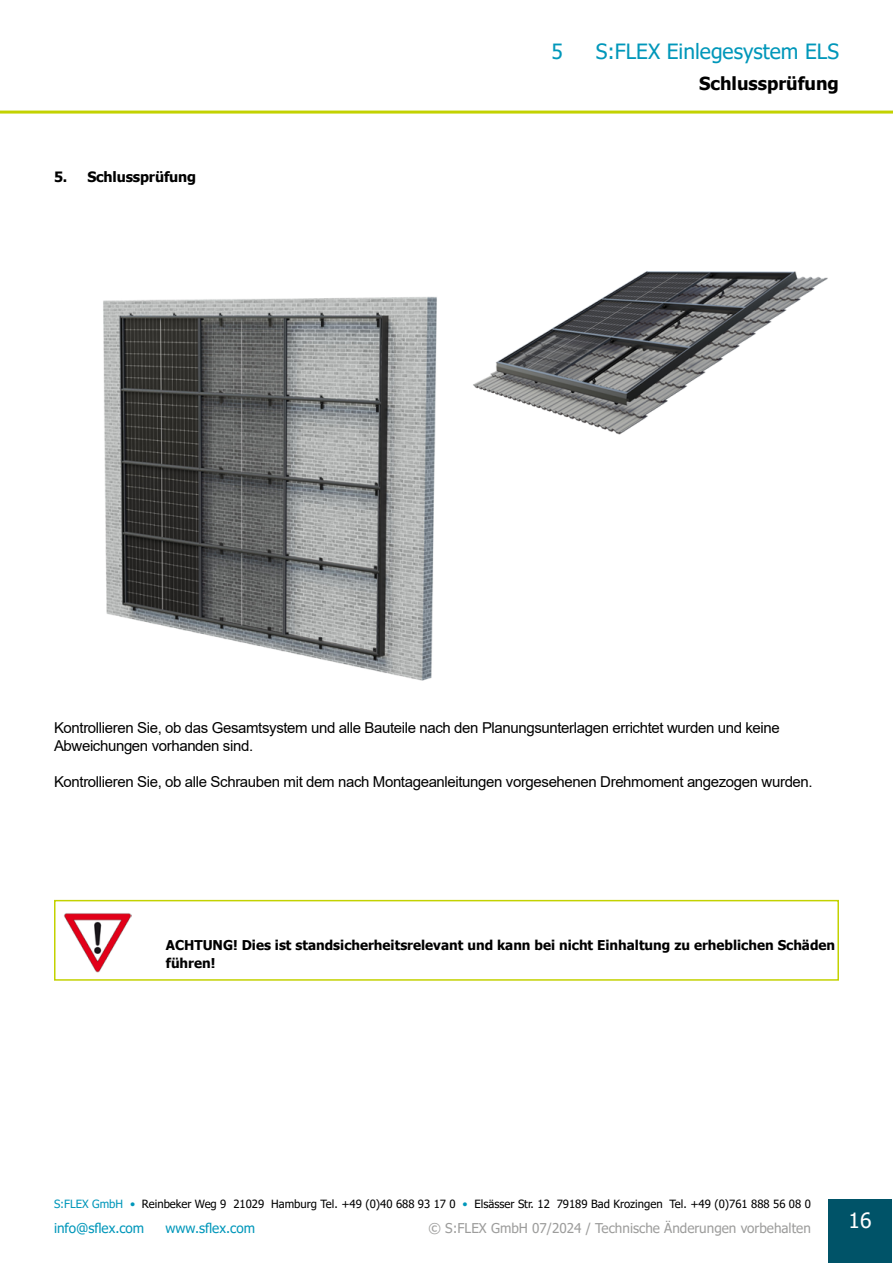
<style>
.page{position:relative;width:893px;height:1263px;background:#fff}
.page>*{position:absolute;margin:0;border:0;box-sizing:border-box;transform-origin:0 0}
.t1{font:21px "Tahoma";color:#0097ba}
.t2{font:21px "Tahoma";color:#fff}
.t3{font:700 18px "Tahoma";color:#000}
.t4{font:15px/18px "Arial";letter-spacing:-.025em;color:#000}
.t5{font:700 14.25px "Tahoma";letter-spacing:-.01em;color:#000}
.t6{font:700 13.5px/18px "Tahoma";color:#000}
.t7{font:13.5px "Tahoma";color:#9d9d9c}
.t8{font:13.5px "Tahoma";color:#0097ba}
.t9{font:11.4px "Tahoma";color:#000}
.s1{color:#0097ba}
</style>
<div class="page">
<hr style="left:0;top:111px;width:893px;height:3px;background:#c3d200">
<div style="left:828px;top:1199px;width:64px;height:64px;background:#005368"></div>
<img style="left:103px;top:296px;width:334px;height:385px">
<img style="left:473px;top:271px;width:355px;height:164px">
<div style="left:54px;top:900px;width:785px;height:81px;border:2px solid #c3d200"></div>
<img style="left:64px;top:913px;width:68px;height:59px">
<p class="t5" style="left:54px;top:166px;width:144px">5. Schlussprüfung</p>
<h1 class="t1" style="left:551px;top:37px;width:13px">5</h1>
<h1 class="t1" style="left:596px;top:37px;width:245px">S:FLEX Einlegesystem ELS</h1>
<p class="t3" style="left:699px;top:71px;width:141px">Schlussprüfung</p>
<p class="t4" style="left:54px;top:718px;width:727px">Kontrollieren Sie, ob das Gesamtsystem und alle Bauteile nach den Planungsunterlagen errichtet wurden und keine<br>Abweichungen vorhanden sind.</p>
<p class="t4" style="left:54px;top:772px;width:760px">Kontrollieren Sie, ob alle Schrauben mit dem nach Montageanleitungen vorgesehenen Drehmoment angezogen wurden.</p>
<p class="t6" style="left:166px;top:937px;width:671px">ACHTUNG! Dies ist standsicherheitsrelevant und kann bei nicht Einhaltung zu erheblichen Schäden führen!</p>
<p class="t9" style="left:54px;top:1196px;width:758px"><span class="s1">S:FLEX GmbH •</span> Reinbeker Weg 9 21029 Hamburg Tel. +49 (0)40 688 93 17 0 <span class="s1">•</span> Elsässer Str. 12 79189 Bad Krozingen Tel. +49 (0)761 888 56 08 0</p>
<p class="t7" style="left:429px;top:1219px;width:384px">© S:FLEX GmbH 07/2024 / Technische Änderungen vorbehalten</p>
<p class="t8" style="left:54px;top:1219px;width:92px">info@sflex.com</p>
<p class="t8" style="left:165px;top:1219px;width:91px">www.sflex.com</p>
<h1 class="t2" style="left:848px;top:1206px;width:24px">16</h1>
</div>
